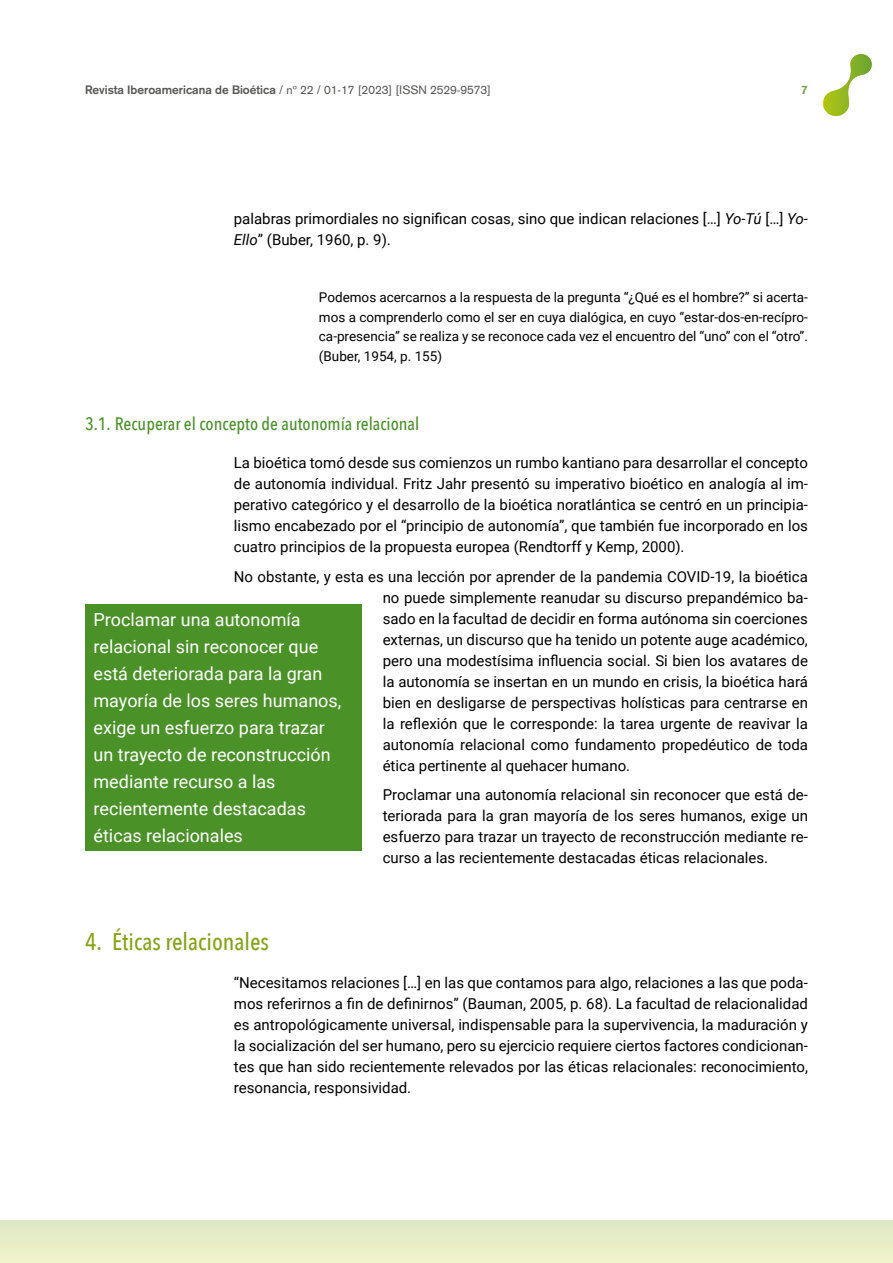
<style>
.page{position:relative;width:893px;height:1263px;background:#fff}
.page>*{position:absolute;margin:0;border:0;box-sizing:border-box;transform-origin:0 0}
.t1{font:500 24px "Avenir Next Condensed";color:#86a315}
.t2{font:18px/27px "Roboto";color:#fff}
.t3{font:500 18px "Avenir Next Condensed";color:#4a9228}
.t4{font:15px/21px "Roboto";color:#000;text-align:justify}
.t5{font:13.5px/19.5px "Roboto";color:#000;text-align:justify}
.t6{font:12px "Akzidenz Grotesk";color:#575756}
.t7{font:700 12px "Akzidenz Grotesk";color:#74a54c}
.s1{font-weight:700}
.s2{font-style:italic}
</style>
<div class="page">
<div style="left:0;top:1220px;width:893px;height:43px;background:#e7edc8"></div>
<svg style="left:823px;top:54px;width:49px;height:62px"></svg>
<div style="left:85px;top:604px;width:276px;height:246px;background:#4a9228"></div>
<p class="t6" style="left:85px;top:83px;width:407px"><span class="s1">Revista Iberoamericana de Bioética</span> / nº 22 / 01-17 [2023] [ISSN 2529-9573]</p>
<p class="t7" style="left:801px;top:83px;width:8px">7</p>
<p class="t4" style="left:234px;top:207px;width:576px">palabras primordiales no significan cosas, sino que indican relaciones […] <span class="s2">Yo-Tú</span> […] <span class="s2">Yo-<br>Ello</span>” (Buber, 1960, p. 9).</p>
<p class="t5" style="left:319px;top:287px;width:490px">Podemos acercarnos a la respuesta de la pregunta “¿Qué es el hombre?” si acerta&shy;mos a comprenderlo como el ser en cuya dialógica, en cuyo “estar-dos-en-recípro&shy;ca-presencia” se realiza y se reconoce cada vez el encuentro del “uno” con el “otro”. (Buber, 1954, p. 155)</p>
<p class="t3" style="left:85px;top:413px;width:336px">3.1. Recuperar el concepto de autonomía relacional</p>
<p class="t4" style="left:234px;top:452px;width:576px">La bioética tomó desde sus comienzos un rumbo kantiano para desarrollar el concepto de autonomía individual. Fritz Jahr presentó su imperativo bioético en analogía al im&shy;perativo categórico y el desarrollo de la bioética noratlántica se centró en un principia&shy;lismo encabezado por el “principio de autonomía”, que también fue incorporado en los cuatro principios de la propuesta europea (Rendtorff y Kemp, 2000).</p>
<p class="t4" style="left:383px;top:565px;width:427px;text-indent:-149px">No obstante, y esta es una lección por aprender de la pandemia COVID-19, la bioética no puede simplemente reanudar su discurso prepandémico ba&shy;sado en la facultad de decidir en forma autónoma sin coerciones externas, un discurso que ha tenido un potente auge académico, pero una modestísima influencia social. Si bien los avatares de la autonomía se insertan en un mundo en crisis, la bioética hará bien en desligarse de perspectivas holísticas para centrarse en la reflexión que le corresponde: la tarea urgente de reavivar la autonomía relacional como fundamento propedéutico de toda ética pertinente al quehacer humano.</p>
<p class="t4" style="left:383px;top:784px;width:427px">Proclamar una autonomía relacional sin reconocer que está de&shy;teriorada para la gran mayoría de los seres humanos, exige un esfuerzo para trazar un trayecto de reconstrucción mediante re&shy;curso a las recientemente destacadas éticas relacionales.</p>
<p class="t2" style="left:94px;top:605px;width:249px">Proclamar una autonomía relacional sin reconocer que está deteriorada para la gran mayoría de los seres humanos, exige un esfuerzo para trazar un trayecto de reconstrucción mediante recurso a las recientemente destacadas éticas relacionales</p>
<h1 class="t1" style="left:85px;top:927px;width:186px">4. Éticas relacionales</h1>
<p class="t4" style="left:234px;top:971px;width:576px">“Necesitamos relaciones […] en las que contamos para algo, relaciones a las que poda&shy;mos referirnos a fin de definirnos” (Bauman, 2005, p. 68). La facultad de relacionalidad es antropológicamente universal, indispensable para la supervivencia, la maduración y la socialización del ser humano, pero su ejercicio requiere ciertos factores condicionan&shy;tes que han sido recientemente relevados por las éticas relacionales: reconocimiento, resonancia, responsividad.</p>
</div>
